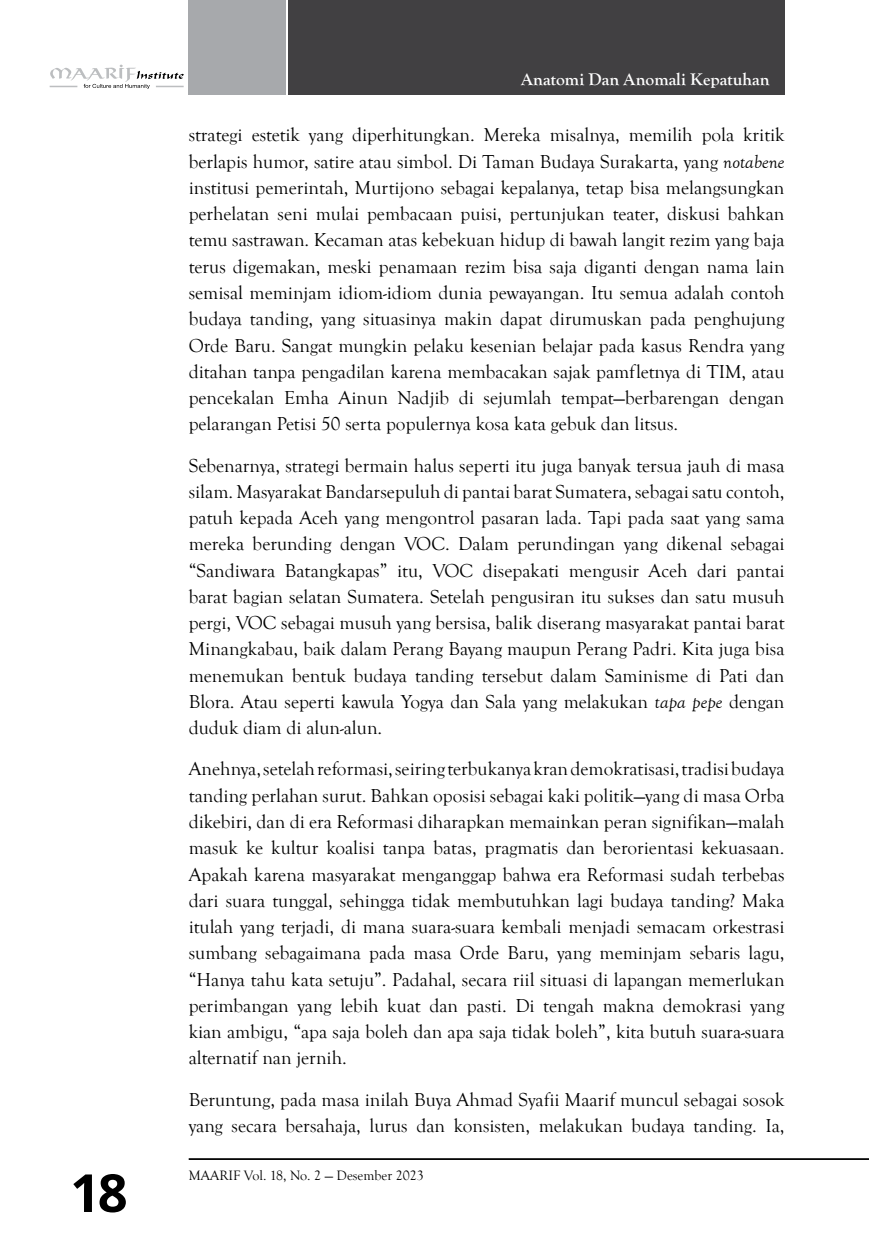
<style>
.page{position:relative;width:869px;height:1241px;background:#fff}
.page>*{position:absolute;margin:0;border:0;box-sizing:border-box;transform-origin:0 0}
.t1{font:700 52.5px "Open Sans";color:#000}
.t2{font:19.25px/26.2px "Goudy Old Style T";color:#000;text-align:justify}
.t3{font:700 17.5px "Goudy Old Style T";color:#fff}
.t4{font:14px "Goudy Old Style T";color:#000}
.s1{font-style:italic}
</style>
<div class="page">
<div style="left:189px;top:0;width:97px;height:94px;background:#a7a9ac"></div>
<hr style="left:189px;top:1157px;width:679px;height:2px;background:#000">
<div style="left:288px;top:0;width:496px;height:94px;background:#414042"></div>
<svg style="left:50px;top:64px;width:134px;height:25px"></svg>
<p class="t3" style="left:521px;top:69px;width:250px">Anatomi Dan Anomali Kepatuhan</p>
<p class="t2" style="left:189px;top:122px;width:597px">strategi estetik yang diperhitungkan. Mereka misalnya, memilih pola kritik berlapis humor, satire atau simbol. Di Taman Budaya Surakarta, yang <span class="s1">notabene </span>institusi pemerintah, Murtijono sebagai kepalanya, tetap bisa melangsungkan perhelatan seni mulai pembacaan puisi, pertunjukan teater, diskusi bahkan temu sastrawan. Kecaman atas kebekuan hidup di bawah langit rezim yang baja terus digemakan, meski penamaan rezim bisa saja diganti dengan nama lain semisal meminjam idiom-idiom dunia pewayangan. Itu semua adalah contoh budaya tanding, yang situasinya makin dapat dirumuskan pada penghujung Orde Baru. Sangat mungkin pelaku kesenian belajar pada kasus Rendra yang ditahan tanpa pengadilan karena membacakan sajak pamfletnya di TIM, atau pencekalan Emha Ainun Nadjib di sejumlah tempat—berbarengan dengan pelarangan Petisi 50 serta populernya kosa kata gebuk dan litsus.</p>
<p class="t2" style="left:189px;top:452px;width:597px">Sebenarnya, strategi bermain halus seperti itu juga banyak tersua jauh di masa silam. Masyarakat Bandarsepuluh di pantai barat Sumatera, sebagai satu contoh, patuh kepada Aceh yang mengontrol pasaran lada. Tapi pada saat yang sama mereka berunding dengan VOC. Dalam perundingan yang dikenal sebagai “Sandiwara Batangkapas” itu, VOC disepakati mengusir Aceh dari pantai barat bagian selatan Sumatera. Setelah pengusiran itu sukses dan satu musuh pergi, VOC sebagai musuh yang bersisa, balik diserang masyarakat pantai barat Minangkabau, baik dalam Perang Bayang maupun Perang Padri. Kita juga bisa menemukan bentuk budaya tanding tersebut dalam Saminisme di Pati dan Blora. Atau seperti kawula Yogya dan Sala yang melakukan <span class="s1">tapa pepe</span> dengan duduk diam di alun-alun.</p>
<p class="t2" style="left:189px;top:756px;width:597px">Anehnya, setelah reformasi, seiring terbukanya kran demokratisasi, tradisi budaya tanding perlahan surut. Bahkan oposisi sebagai kaki politik—yang di masa Orba dikebiri, dan di era Reformasi diharapkan memainkan peran signifikan—malah masuk ke kultur koalisi tanpa batas, pragmatis dan berorientasi kekuasaan.<br>Apakah karena masyarakat menganggap bahwa era Reformasi sudah terbebas dari suara tunggal, sehingga tidak membutuhkan lagi budaya tanding? Maka itulah yang terjadi, di mana suara-suara kembali menjadi semacam orkestrasi sumbang sebagaimana pada masa Orde Baru, yang meminjam sebaris lagu, “Hanya tahu kata setuju”. Padahal, secara riil situasi di lapangan memerlukan perimbangan yang lebih kuat dan pasti. Di tengah makna demokrasi yang kian ambigu, “apa saja boleh dan apa saja tidak boleh”, kita butuh suara-suara alternatif nan jernih.</p>
<p class="t2" style="left:189px;top:1086px;width:597px">Beruntung, pada masa inilah Buya Ahmad Syafii Maarif muncul sebagai sosok yang secara bersahaja, lurus dan konsisten, melakukan budaya tanding. Ia,</p>
<h1 class="t1" style="left:70px;top:1156px;width:59px">18</h1>
<p class="t4" style="left:189px;top:1167px;width:236px">MAARIF Vol. 18, No. 2 — Desember 2023</p>
</div>
